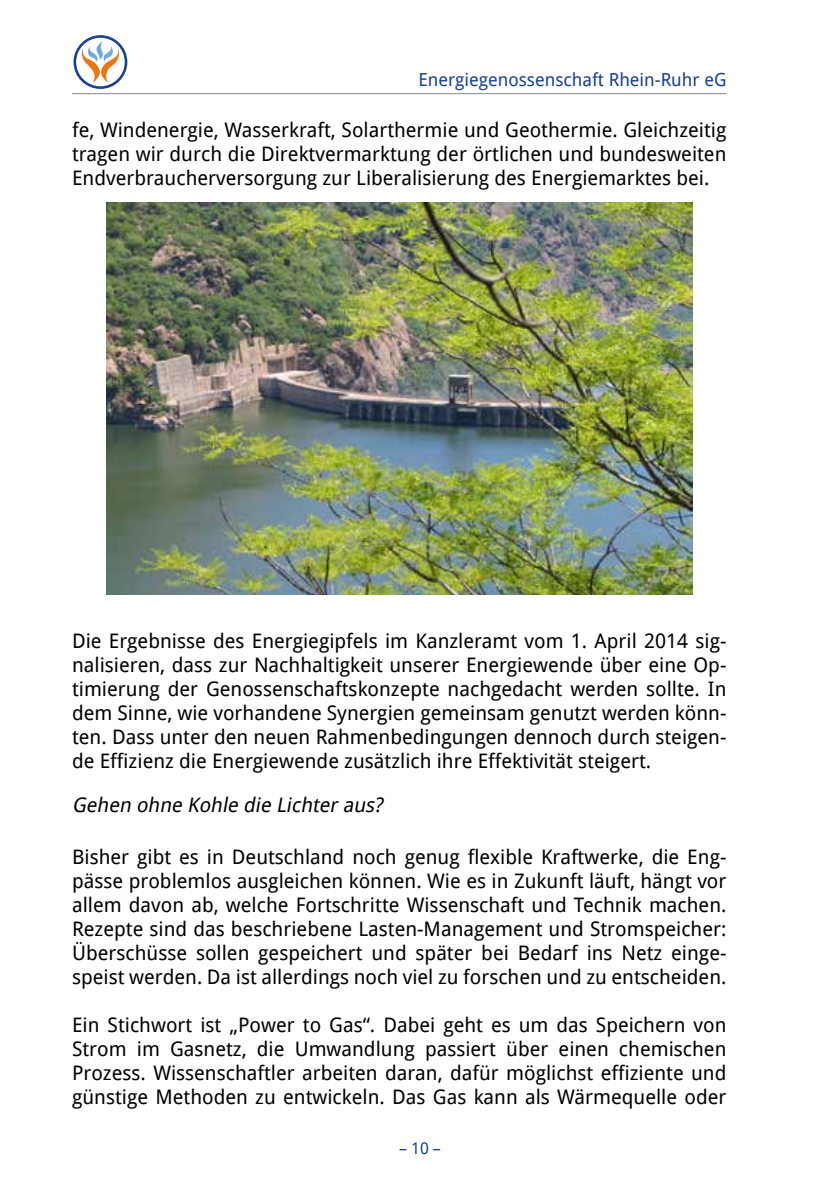
<style>
.page{position:relative;width:840px;height:1191px;background:#fff}
.page>*{position:absolute;margin:0;border:0;box-sizing:border-box;transform-origin:0 0}
.t1{font:20px/24px "Droid Sans";color:#000;text-align:justify}
.t2{font:italic 20px "Droid Sans";color:#000}
.t3{font:18px "Droid Sans";color:#194093}
.t4{font:16px "Droid Sans";color:#194093}
</style>
<div class="page">
<hr style="left:72px;top:93px;width:654px;height:1px;background:#878787">
<svg style="left:73px;top:35px;width:54px;height:54px"></svg>
<img style="left:106px;top:203px;width:586px;height:392px">
<p class="t3" style="left:418px;top:67px;width:309px">Energiegenossenschaft Rhein-Ruhr eG</p>
<p class="t1" style="left:72px;top:117px;width:655px">fe, Windenergie, Wasserkraft, Solarthermie und Geothermie. Gleichzeitig tragen wir durch die Direktvermarktung der örtlichen und bundesweiten Endverbraucherversorgung zur Liberalisierung des Energiemarktes bei.</p>
<p class="t1" style="left:72px;top:628px;width:655px">Die Ergebnisse des Energiegipfels im Kanzleramt vom 1. April 2014 sig&shy;nalisieren, dass zur Nachhaltigkeit unserer Energiewende über eine Op&shy;timierung der Genossenschaftskonzepte nachgedacht werden sollte. In dem Sinne, wie vorhandene Synergien gemeinsam genutzt werden könn&shy;ten. Dass unter den neuen Rahmenbedingungen dennoch durch steigen&shy;de Effizienz die Energiewende zusätzlich ihre Effektivität steigert.</p>
<p class="t2" style="left:72px;top:791px;width:317px">Gehen ohne Kohle die Lichteraus?</p>
<p class="t1" style="left:72px;top:844px;width:655px">Bisher gibt es in Deutschland noch genug flexible Kraftwerke, die Eng&shy;pässe problemlos ausgleichen können. Wie es in Zukunft läuft, hängt vor allem davon ab, welche Fortschritte Wissenschaft und Technik machen.<br>Rezepte sind das beschriebene Lasten-Management und Stromspeicher:<br>Überschüsse sollen gespeichert und später bei Bedarf ins Netz einge&shy;speist werden. Da ist allerdings noch viel zu forschen und zu entscheiden.</p>
<p class="t1" style="left:72px;top:1012px;width:655px">Ein Stichwort ist „Power to Gas“. Dabei geht es um das Speichern von Strom im Gasnetz, die Umwandlung passiert über einen chemischen Prozess. Wissenschaftler arbeiten daran, dafür möglichst effiziente und günstige Methoden zu entwickeln. Das Gas kann als Wärmequelle oder</p>
<p class="t4" style="left:399px;top:1136px;width:43px">– 10 –</p>
</div>
